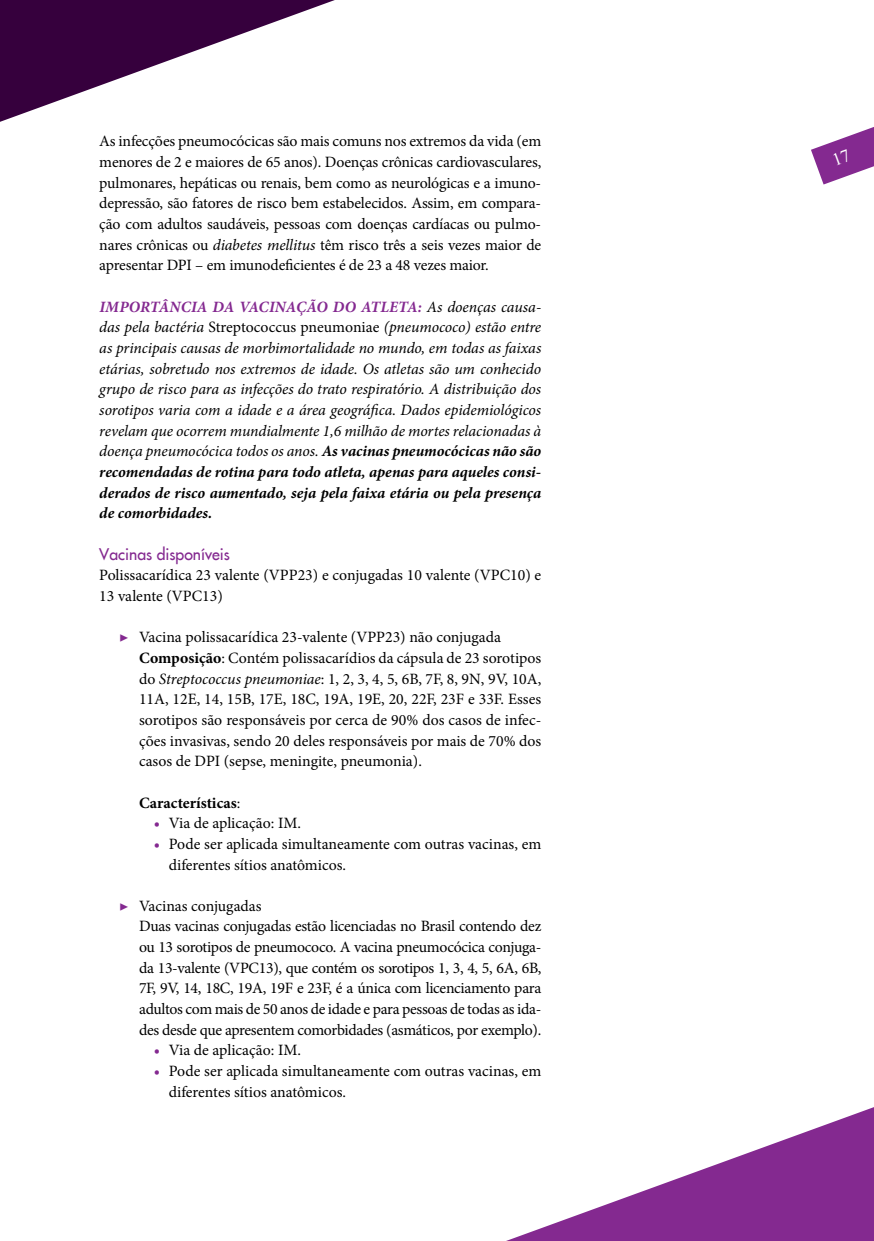
<style>
.page{position:relative;width:874px;height:1241px;background:#fff}
.page>*{position:absolute;margin:0;border:0;box-sizing:border-box;transform-origin:0 0}
.t1{font:15.75px/20.7px "Minion Pro";letter-spacing:-.01em;color:#000}
.t2{font:italic 15.75px/20.7px "Minion Pro";letter-spacing:-.005em;color:#000;text-align:justify}
.t3{font:15.75px "Futura";color:#842990}
.t4{font:700 15.75px "Minion Pro";color:#000}
.s1{font-style:italic}
.s2{font-weight:700;color:#842990}
.s3{font-style:normal}
.s4{font-weight:700}
.s5{color:#842990}
.s6{font-weight:400}
</style>
<div class="page">
<svg style="left:0;top:0;width:335px;height:122px;fill:#36003d"></svg>
<svg style="left:509px;top:1107px;width:364px;height:133px"></svg>
<svg style="left:811px;top:127px;width:62px;height:57px"></svg>
<p class="t1" style="left:99px;top:131px;width:443px;text-align:justify">As infecções pneumocócicas são mais comuns nos extremos da vida (em menores de 2 e maiores de 65 anos). Doenças crônicas cardiovasculares, pulmonares, hepáticas ou renais, bem como as neurológicas e a imuno&shy;depressão, são fatores de risco bem estabelecidos. Assim, em compara&shy;ção com adultos saudáveis, pessoas com doenças cardíacas ou pulmo&shy;nares crônicas ou <span class="s1">diabetes mellitus</span> têm risco três a seis vezes maior de apresentar DPI – em imunodeficientes é de 23 a 48 vezes maior.</p>
<p class="t2" style="left:99px;top:296px;width:443px"><span class="s2">IMPORTÂNCIA DA VACINAÇÃO DO ATLETA:</span> As doenças causa&shy;das pela bactéria <span class="s3">Streptococcus pneumoniae</span> (pneumococo) estão entre as principais causas de morbimortalidade no mundo, em todas as faixas etárias, sobretudo nos extremos de idade. Os atletas são um conhecido grupo de risco para as infecções do trato respiratório. A distribuição dos sorotipos varia com a idade e a área geográfica. Dados epidemiológicos revelam que ocorrem mundialmente 1,6 milhão de mortes relacionadas à doença pneumocócica todos os anos. <span class="s4">As vacinas pneumocócicas não são recomendadas de rotina para todo atleta, apenas para aqueles consi&shy;derados de risco aumentado, seja pela faixa etária ou pela presença de comorbidades.</span></p>
<p class="t3" style="left:99px;top:543px;width:132px">Vacinas disponíveis</p>
<p class="t1" style="left:99px;top:565px;width:443px">Polissacarídica 23 valente (VPP23) e conjugadas 10 valente (VPC10) e<br>13 valente (VPC13)</p>
<p class="t1" style="left:139px;top:627px;width:403px;text-indent:-20px"><span class="s5">▶</span> Vacina polissacarídica 23-valente (VPP23) não conjugada <span class="s4">Composição</span>: Contém polissacarídios da cápsula de 23 sorotipos do <span class="s1">Streptococcus pneumoniae</span>: 1, 2, 3, 4, 5, 6B, 7F, 8, 9N, 9V, 10A, 11A, 12E, 14, 15B, 17E, 18C, 19A, 19E, 20, 22F, 23F e 33F. Esses sorotipos são responsáveis por cerca de 90% dos casos de infec&shy;ções invasivas, sendo 20 deles responsáveis por mais de 70% dos casos de DPI (sepse, meningite, pneumonia).</p>
<p class="t4" style="left:139px;top:791px;width:103px">Características<span class="s6">:</span></p>
<p class="t1" style="left:154px;top:812px;width:148px"><span class="s2">•</span> Via de aplicação: IM.</p>
<p class="t1" style="left:169px;top:833px;width:374px;text-indent:-15px"><span class="s2">•</span> Pode ser aplicada simultaneamente com outras vacinas, em diferentes sítios anatômicos.</p>
<p class="t1" style="left:139px;top:895px;width:403px;text-indent:-20px"><span class="s5">▶</span> Vacinas conjugadas<br>Duas vacinas conjugadas estão licenciadas no Brasil contendo dez ou 13 sorotipos de pneumococo. A vacina pneumocócica conjuga&shy;da 13-valente (VPC13), que contém os sorotipos 1, 3, 4, 5, 6A, 6B, 7F, 9V, 14, 18C, 19A, 19F e 23F, é a única com licenciamento para adultos com mais de 50 anos de idade e para pessoas de todas as ida&shy;des desde que apresentem comorbidades (asmáticos, por exemplo).</p>
<p class="t1" style="left:154px;top:1039px;width:148px"><span class="s2">•</span> Via de aplicação: IM.</p>
<p class="t1" style="left:169px;top:1060px;width:374px;text-indent:-15px"><span class="s2">•</span> Pode ser aplicada simultaneamente com outras vacinas, em diferentes sítios anatômicos.</p>
</div>
